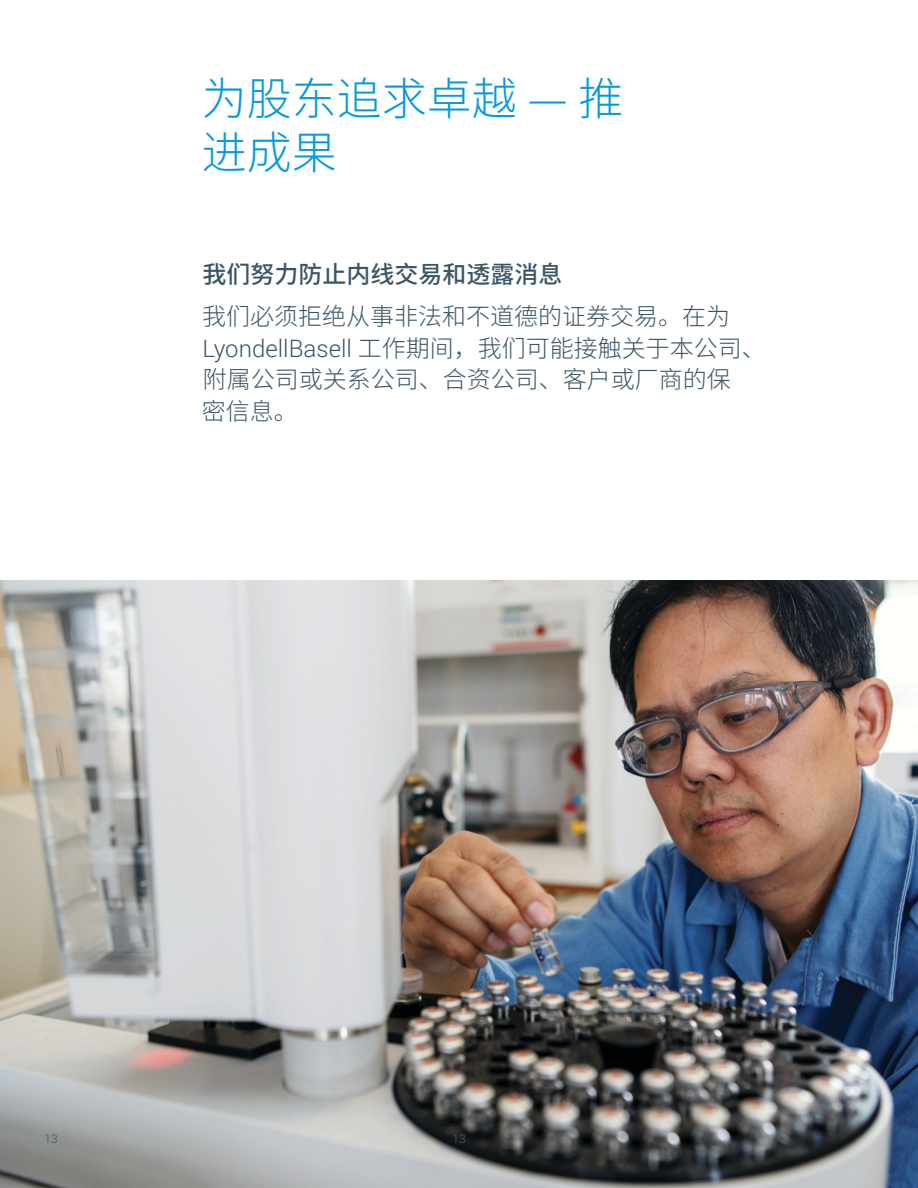
<style>
.page{position:relative;width:918px;height:1188px;background:#fff}
.page>*{position:absolute;margin:0;border:0;box-sizing:border-box;transform-origin:0 0}
.t1{font:300 45px/54px "Noto Sans CJ Ksc";color:#069ad9}
.t2{font:300 24px/31.5px "Noto Sans CJ Ksc";color:#3b5566}
.t3{font:500 24px "Noto Sans CJ Ksc";color:#3b5566}
.t4{font:300 12px "Roboto";color:#4b6376}
.Paragraph_Style_1{font:300 12px "Roboto";color:#3b5566}
.s1{font-family:"Roboto"}
</style>
<div class="page">
<img style="left:0;top:580px;width:918px;height:608px">
<p class="t1" style="left:202px;top:72px;width:423px">为股东追求卓越 — 推进成果</p>
<p class="t3" style="left:203px;top:261px;width:361px">我们努力防止内线交易和透露消息</p>
<p class="t2" style="left:202px;top:301px;width:566px">我们必须拒绝从事非法和不道德的证券交易。在为<br><span class="s1">LyondellBasell</span> 工作期间，我们可能接触关于本公司、附属公司或关系公司、合资公司、客户或厂商的保<br>密信息。</p>
<p class="Paragraph_Style_1" style="left:44px;top:1131px;width:15px">13</p>
<p class="t4" style="left:452px;top:1131px;width:15px">13</p>
</div>
